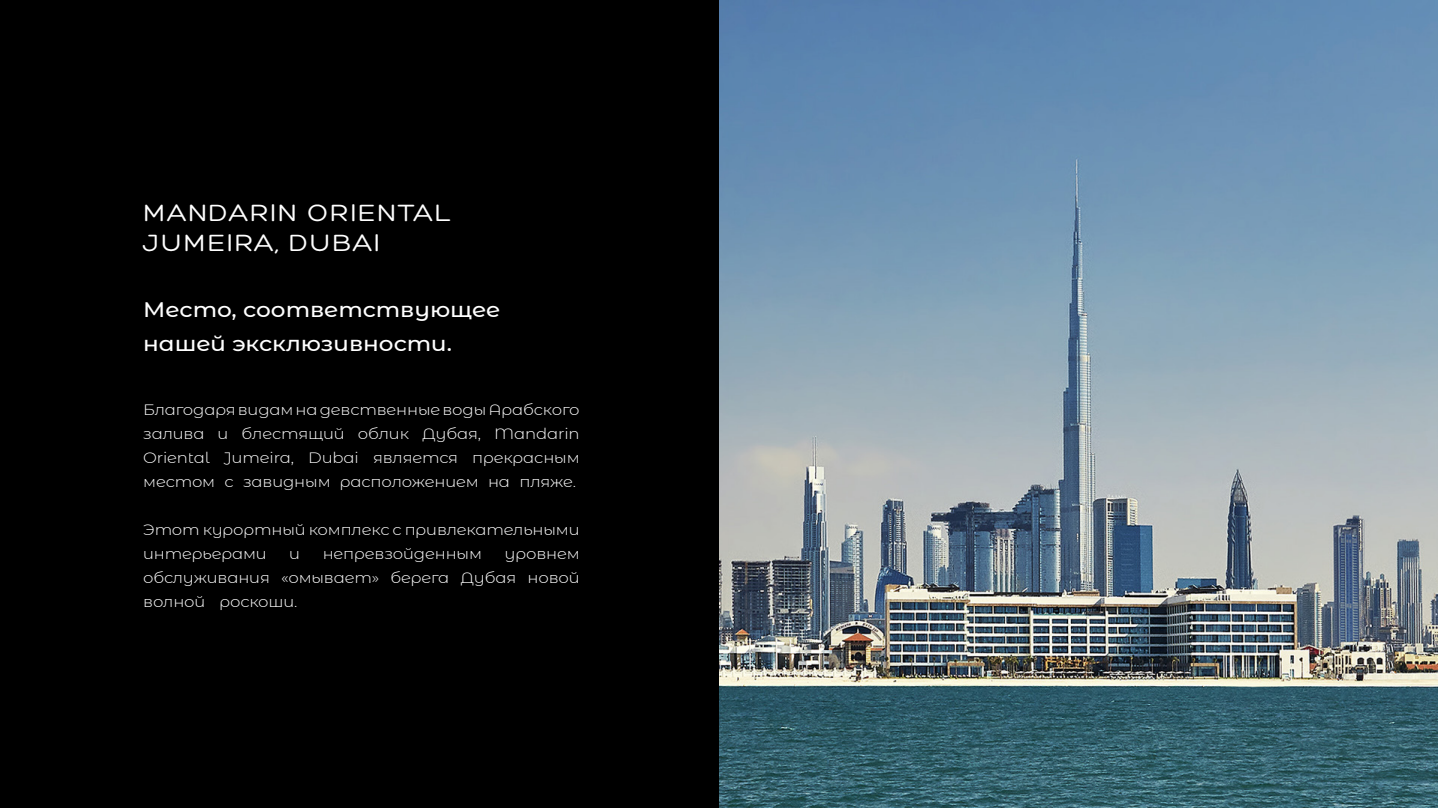
<style>
.page{position:relative;width:1438px;height:808px;background:#fff}
.page>*{position:absolute;margin:0;border:0;box-sizing:border-box;transform-origin:0 0}
.t1{font:25.5px/30.6px "Hero";letter-spacing:.05em;color:#fff;scale:1.1 1}
.t2{font:500 21px/34.5px "Montserrat Alternates";color:#fff;scale:1.1 1}
.t3{font:300 15px/24px "Montserrat Alternates";letter-spacing:-.01em;color:#fff;text-align:justify;scale:1.1 1}
</style>
<div class="page">
<div style="left:0;top:0;width:1437px;height:808px;background:#000"></div>
<img style="left:719px;top:0;width:718px;height:808px">
<h1 class="t1" style="left:143px;top:197px;width:281px">MANDARIN ORIENTAL<br>JUMEIRA, DUBAI</h1>
<h2 class="t2" style="left:143px;top:291px;width:326px">Место, соответствующее нашей эксклюзивности.</h2>
<p class="t3" style="left:143px;top:397px;width:398px">Благодаря видам на девственные воды Арабского залива и блестящий облик Дубая, Mandarin Oriental Jumeira, Dubai является прекрасным местом с завидным расположением на пляже.</p>
<p class="t3" style="left:143px;top:517px;width:398px">Этот курортный комплекс с привлекательными интерьерами</p>
<p class="t3" style="left:289px;top:541px;width:11px">и</p>
<p class="t3" style="left:323px;top:541px;width:146px">непревзойденным</p>
<p class="t3" style="left:143px;top:541px;width:398px;text-indent:361px">уровнем обслуживания «омывает» берега Дубая новой волной роскоши.</p>
</div>
